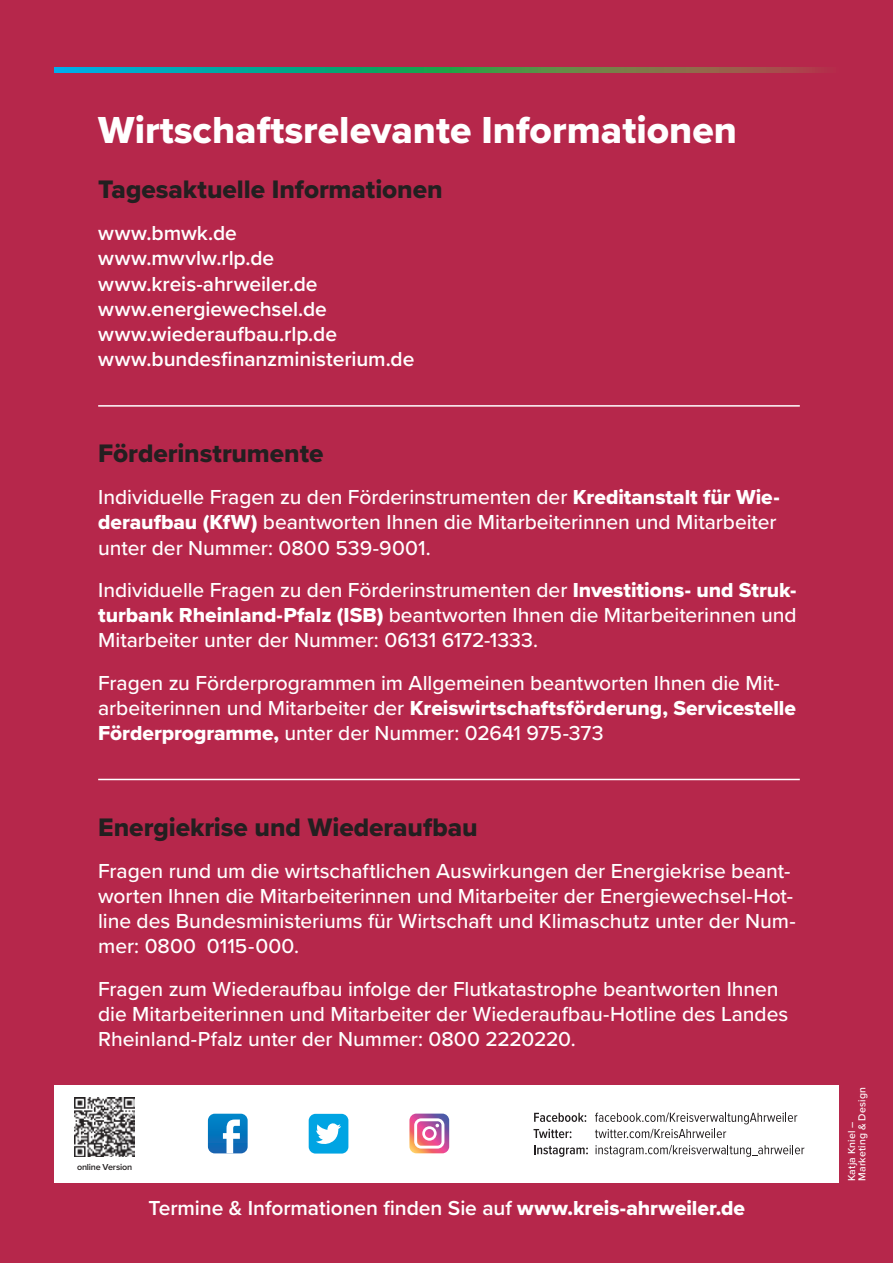
<style>
.page{position:relative;width:893px;height:1263px;background:#b6274b}
.page>*{position:absolute;margin:0;border:0;box-sizing:border-box;transform-origin:0 0}
.t1{font:39px "Proxima Nova Extrabld";color:#fff}
.t2{font:26.25px "Proxima Nova Extrabld";color:#231f20}
.t3{font:500 21px/25.2px "Proxima Nova";letter-spacing:-.005em;color:#fff}
.t4{font:600 21px "Proxima Nova";letter-spacing:-.005em;color:#fff}
.t5{font:500 10.5px/10.5px "Proxima Nova";letter-spacing:.02em;color:#fff}
.Fliesstext{font:600 9px "Proxima Nova";letter-spacing:-.02em;color:#231f20}
.s1{font-family:"Proxima Nova Extrabld";font-weight:400}
</style>
<div class="page">
<hr style="left:98px;top:405px;width:702px;height:2px;background:#fff">
<hr style="left:98px;top:779px;width:702px;height:1px;background:#fff">
<div style="left:54px;top:1085px;width:785px;height:98px;background:#fff"></div>
<svg style="left:534px;top:1113px;width:52px;height:9px"></svg>
<svg style="left:533px;top:1129px;width:38px;height:9px"></svg>
<svg style="left:595px;top:1112px;width:202px;height:26px"></svg>
<svg style="left:534px;top:1145px;width:54px;height:12px"></svg>
<svg style="left:595px;top:1145px;width:209px;height:12px"></svg>
<div style="left:309px;top:1114px;width:39px;height:39px;background:#00a4e3;border-radius:7px"></div>
<svg style="left:316px;top:1123px;width:25px;height:21px"></svg>
<svg style="left:409px;top:1113px;width:40px;height:40px"></svg>
<svg style="left:208px;top:1114px;width:40px;height:39px"></svg>
<img style="left:75px;top:1097px;width:59px;height:60px">
<svg style="left:54px;top:68px;width:770px;height:4px;background:#3d8f71"></svg>
<p class="t1" style="left:98px;top:101px;width:640px">Wirtschaftsrelevante Informationen</p>
<p class="t2" style="left:98px;top:170px;width:346px">Tagesaktuelle Informationen</p>
<p class="t4" style="left:98px;top:218px;width:140px">www.bmwk.de</p>
<p class="t4" style="left:98px;top:243px;width:178px">www.mwvlw.rlp.de</p>
<p class="t4" style="left:98px;top:268px;width:221px">www.kreis-ahrweiler.de</p>
<p class="t4" style="left:98px;top:293px;width:230px">www.energiewechsel.de</p>
<p class="t4" style="left:98px;top:318px;width:240px">www.wiederaufbau.rlp.de</p>
<p class="t4" style="left:98px;top:344px;width:318px">www.bundesfinanzministerium.de</p>
<p class="t2" style="left:98px;top:434px;width:227px">Förderinstrumente</p>
<p class="t3" style="left:98px;top:484px;width:683px">Individuelle Fragen zu den Förderinstrumenten der <span class="s1">Kreditanstalt für Wie&shy;deraufbau (KfW)</span> beantworten Ihnen die Mitarbeiterinnen und Mitarbeiter unter der Nummer: 0800 539-9001.</p>
<p class="t3" style="left:98px;top:576px;width:700px;text-align:justify">Individuelle Fragen zu den Förderinstrumenten der <span class="s1">Investitions- und Struk&shy;turbank Rheinland-Pfalz (ISB)</span> beantworten Ihnen die Mitarbeiterinnen und Mitarbeiter unter der Nummer: 06131 6172-1333.</p>
<p class="t3" style="left:98px;top:669px;width:699px">Fragen zu Förderprogrammen im Allgemeinen beantworten Ihnen die Mit&shy;arbeiterinnen und Mitarbeiter der <span class="s1">Kreiswirtschaftsförderung, Servicestelle<br>Förderprogramme,</span> unter der Nummer: 02641 975-373</p>
<p class="t2" style="left:98px;top:807px;width:381px">Energiekrise und Wiederaufbau</p>
<p class="t3" style="left:98px;top:857px;width:699px">Fragen rund um die wirtschaftlichen Auswirkungen der Energiekrise beant&shy;worten Ihnen die Mitarbeiterinnen und Mitarbeiter der Energiewechsel-Hot&shy;line des Bundesministeriums für Wirtschaft und Klimaschutz unter der Num&shy;mer: 0800 0115-000.</p>
<p class="t3" style="left:98px;top:975px;width:691px">Fragen zum Wiederaufbau infolge der Flutkatastrophe beantworten Ihnen die Mitarbeiterinnen und Mitarbeiter der Wiederaufbau-Hotline des Landes<br>Rheinland-Pfalz unter der Nummer: 0800 2220220.</p>
<p class="Fliesstext" style="left:77px;top:1160px;width:57px">online Version</p>
<p class="t4" style="left:148px;top:1192px;width:598px">Termine &amp; Informationen finden Sie auf <span class="s1">www.kreis-ahrweiler.de</span></p>
<p class="t5" style="left:846px;top:1181px;width:95px;rotate:-90deg">Katja Kniel –<br>Marketing &amp; Design</p>
</div>
